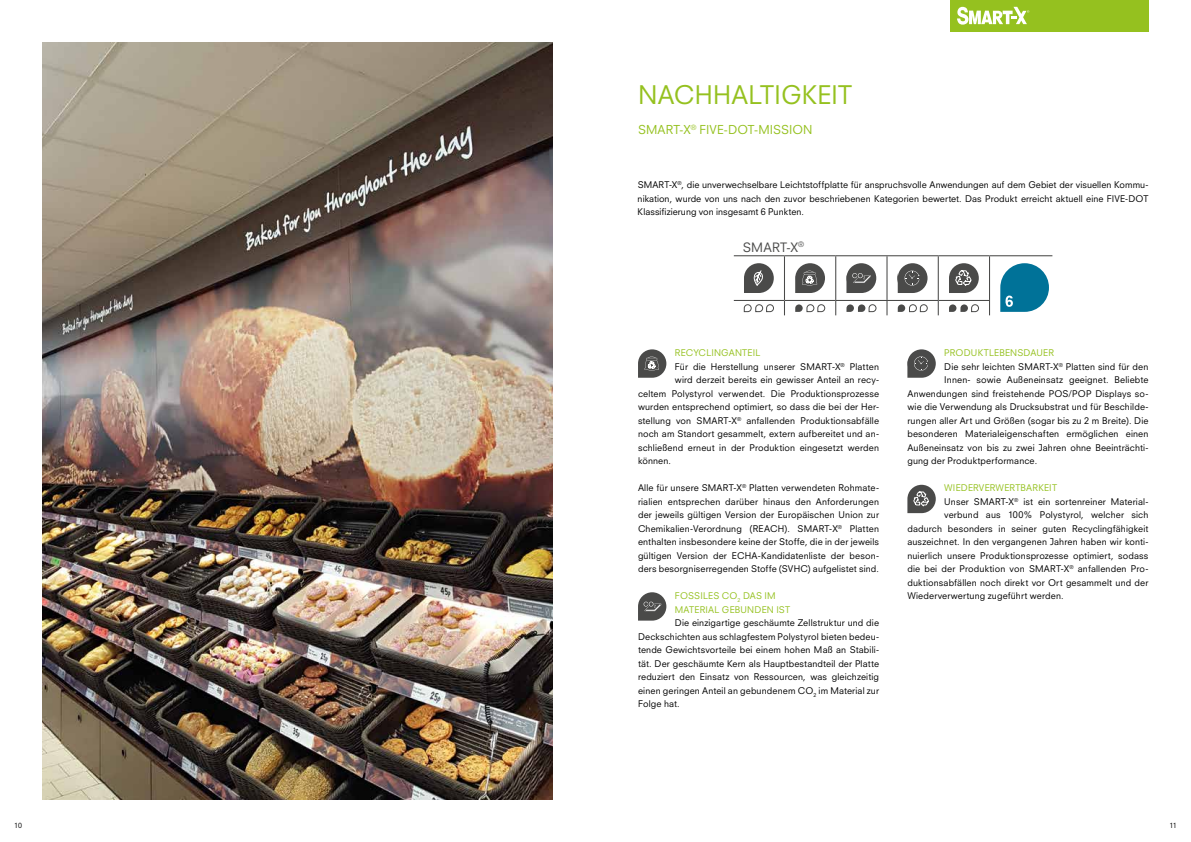
<style>
.page{position:relative;width:1191px;height:842px;background:#fff}
.page>*{position:absolute;margin:0;border:0;box-sizing:border-box;transform-origin:0 0}
.t1{font:25px "Neuzeit SLT Std";letter-spacing:.005em;color:#95c11f}
.t2{font:12.6px "Neuzeit SLT Std";letter-spacing:.015em;color:#4a4a49}
.t3{font:12px "Neuzeit SLT Std";letter-spacing:.005em;color:#95c11f}
.t4{font:9px/13.5px "Neuzeit SLT Std";letter-spacing:.015em;color:#000;text-align:justify}
.t5{font:9px/13.5px "Neuzeit SLT Std";letter-spacing:.02em;color:#95c11f}
.t6{font:7px "Neuzeit SLT Std";color:#000}
</style>
<div class="page">
<div style="left:950px;top:0;width:198px;height:31px;background:#95c11f"></div>
<svg style="left:957px;top:7px;width:72px;height:18px"></svg>
<img style="left:43px;top:42px;width:510px;height:757px">
<svg style="left:638px;top:349px;width:28px;height:29px"></svg>
<svg style="left:638px;top:592px;width:28px;height:29px"></svg>
<svg style="left:907px;top:349px;width:28px;height:29px"></svg>
<svg style="left:907px;top:485px;width:28px;height:28px"></svg>
<hr style="left:734px;top:255px;width:50px;height:1px;background:#4a4a49">
<hr style="left:784px;top:255px;width:51px;height:1px;background:#4a4a49">
<hr style="left:784px;top:256px;width:1px;height:44px;background:#4a4a49">
<hr style="left:835px;top:255px;width:52px;height:1px;background:#4a4a49">
<hr style="left:835px;top:256px;width:1px;height:44px;background:#4a4a49">
<hr style="left:887px;top:255px;width:51px;height:1px;background:#4a4a49">
<hr style="left:886px;top:256px;width:1px;height:44px;background:#4a4a49">
<hr style="left:938px;top:255px;width:51px;height:1px;background:#4a4a49">
<hr style="left:937px;top:256px;width:1px;height:44px;background:#4a4a49">
<hr style="left:989px;top:255px;width:63px;height:1px;background:#4a4a49">
<hr style="left:989px;top:256px;width:1px;height:44px;background:#4a4a49">
<hr style="left:734px;top:300px;width:50px;height:1px;background:#4a4a49">
<hr style="left:784px;top:300px;width:51px;height:1px;background:#4a4a49">
<svg style="left:784px;top:301px;width:1px;height:14px"></svg>
<hr style="left:835px;top:300px;width:52px;height:1px;background:#4a4a49">
<svg style="left:835px;top:301px;width:1px;height:14px"></svg>
<hr style="left:887px;top:300px;width:51px;height:1px;background:#4a4a49">
<svg style="left:886px;top:301px;width:1px;height:14px"></svg>
<hr style="left:938px;top:300px;width:52px;height:1px;background:#4a4a49">
<svg style="left:937px;top:301px;width:1px;height:14px"></svg>
<svg style="left:989px;top:301px;width:1px;height:14px"></svg>
<svg style="left:744px;top:263px;width:30px;height:30px"></svg>
<svg style="left:795px;top:263px;width:30px;height:30px"></svg>
<svg style="left:846px;top:263px;width:30px;height:30px"></svg>
<svg style="left:897px;top:263px;width:30px;height:30px"></svg>
<svg style="left:949px;top:263px;width:29px;height:30px"></svg>
<svg style="left:743px;top:304px;width:31px;height:8px"></svg>
<svg style="left:795px;top:304px;width:30px;height:8px"></svg>
<svg style="left:846px;top:304px;width:30px;height:8px"></svg>
<svg style="left:897px;top:304px;width:30px;height:8px"></svg>
<svg style="left:949px;top:304px;width:30px;height:8px"></svg>
<svg style="left:1000px;top:263px;width:49px;height:49px"></svg>
<h1 class="t1" style="left:638px;top:79px;width:216px">NACHHALTIGKEIT</h1>
<h3 class="t3" style="left:638px;top:122px;width:176px">SMART-X<sup>®</sup> FIVE-DOT-MISSION</h3>
<p class="t4" style="left:637px;top:178px;width:512px">SMART-X<sup>®</sup>, die unverwechselbare Leichtstoffplatte für anspruchsvolle Anwendungen auf dem Gebiet der visuellen Kommu&shy;nikation, wurde von uns nach den zuvor beschriebenen Kategorien bewertet. Das Produkt erreicht aktuell eine FIVE-DOT Klassifizierung von insgesamt 6 Punkten.</p>
<h2 class="t2" style="left:743px;top:239px;width:63px">SMART-X<sup>®</sup></h2>
<p class="t5" style="left:675px;top:346px;width:87px">RECYCLINGANTEIL</p>
<p class="t4" style="left:675px;top:359px;width:206px">Für die Herstellung unserer SMART-X<sup>®</sup> Platten</p>
<p class="t4" style="left:675px;top:373px;width:206px">wird derzeit bereits ein gewisser Anteil an recy-</p>
<p class="t4" style="left:638px;top:386px;width:242px">celtem Polystyrol verwendet. Die Produktionsprozesse</p>
<p class="t4" style="left:638px;top:400px;width:242px">wurden entsprechend optimiert, so dass die bei der Her-</p>
<p class="t4" style="left:638px;top:413px;width:242px">stellung von SMART-X<sup>®</sup> anfallenden Produktionsabfälle</p>
<p class="t4" style="left:638px;top:427px;width:242px">noch am Standort gesammelt, extern aufbereitet und an-</p>
<p class="t4" style="left:638px;top:440px;width:242px">schließend erneut in der Produktion eingesetzt werden</p>
<p class="t4" style="left:638px;top:454px;width:35px">können.</p>
<p class="t4" style="left:638px;top:481px;width:242px">Alle für unsere SMART-X<sup>®</sup> Platten verwendeten Rohmate&shy;rialien entsprechen darüber hinaus den Anforderungen der jeweils gültigen Version der Europäischen Union zur Chemikalien-Verordnung (REACH). SMART-X<sup>®</sup> Platten enthalten insbesondere keine der Stoffe, die in der jeweils gültigen Version der ECHA-Kandidatenliste der beson&shy;ders besorgniserregenden Stoffe (SVHC) aufgelistet sind.</p>
<p class="t5" style="left:675px;top:589px;width:117px">FOSSILES CO<sub>2</sub> DAS IM<br>MATERIAL GEBUNDEN IST</p>
<p class="t4" style="left:638px;top:616px;width:242px;text-indent:37px">Die einzigartige geschäumte Zellstruktur und die Deckschichten aus schlagfestem Polystyrol bieten bedeu&shy;tende Gewichtsvorteile bei einem hohen Maß an Stabili&shy;tät. Der geschäumte Kern als Hauptbestandteil der Platte reduziert den Einsatz von Ressourcen, was gleichzeitig einen geringen Anteil an gebundenem CO<sub>2</sub> im Material zur Folge hat.</p>
<p class="t5" style="left:944px;top:346px;width:111px">PRODUKTLEBENSDAUER</p>
<p class="t4" style="left:944px;top:359px;width:206px">Die sehr leichten SMART-X<sup>®</sup> Platten sind für den</p>
<p class="t4" style="left:944px;top:373px;width:206px">Innen- sowie Außeneinsatz geeignet. Beliebte</p>
<p class="t4" style="left:907px;top:386px;width:242px">Anwendungen sind freistehende POS/POP Displays so-</p>
<p class="t4" style="left:907px;top:400px;width:242px">wie die Verwendung als Drucksubstrat und für Beschilde-</p>
<p class="t4" style="left:907px;top:413px;width:242px">rungen aller Art und Größen (sogar bis zu 2 m Breite). Die</p>
<p class="t4" style="left:907px;top:427px;width:242px">besonderen Materialeigenschaften ermöglichen einen</p>
<p class="t4" style="left:907px;top:440px;width:242px">Außeneinsatz von bis zu zwei Jahren ohne Beeinträchti-</p>
<p class="t4" style="left:907px;top:454px;width:131px">gung der Produktperformance.</p>
<p class="t5" style="left:944px;top:481px;width:114px">WIEDERVERWERTBARKEIT</p>
<p class="t4" style="left:944px;top:494px;width:206px">Unser SMART-X<sup>®</sup> ist ein sortenreiner Material-</p>
<p class="t4" style="left:944px;top:508px;width:206px">verbund aus 100% Polystyrol, welcher sich</p>
<p class="t4" style="left:907px;top:521px;width:242px">dadurch besonders in seiner guten Recyclingfähigkeit</p>
<p class="t4" style="left:907px;top:535px;width:242px">auszeichnet. In den vergangenen Jahren haben wir konti-</p>
<p class="t4" style="left:907px;top:548px;width:242px">nuierlich unsere Produktionsprozesse optimiert, sodass</p>
<p class="t4" style="left:907px;top:562px;width:242px">die bei der Produktion von SMART-X<sup>®</sup> anfallenden Pro-</p>
<p class="t4" style="left:907px;top:575px;width:242px">duktionsabfällen noch direkt vor Ort gesammelt und der</p>
<p class="t4" style="left:907px;top:589px;width:158px">Wiederverwertung zugeführt werden.</p>
<p class="t6" style="left:14px;top:821px;width:9px">10</p>
<p class="t6" style="left:1169px;top:821px;width:9px">11</p>
</div>
